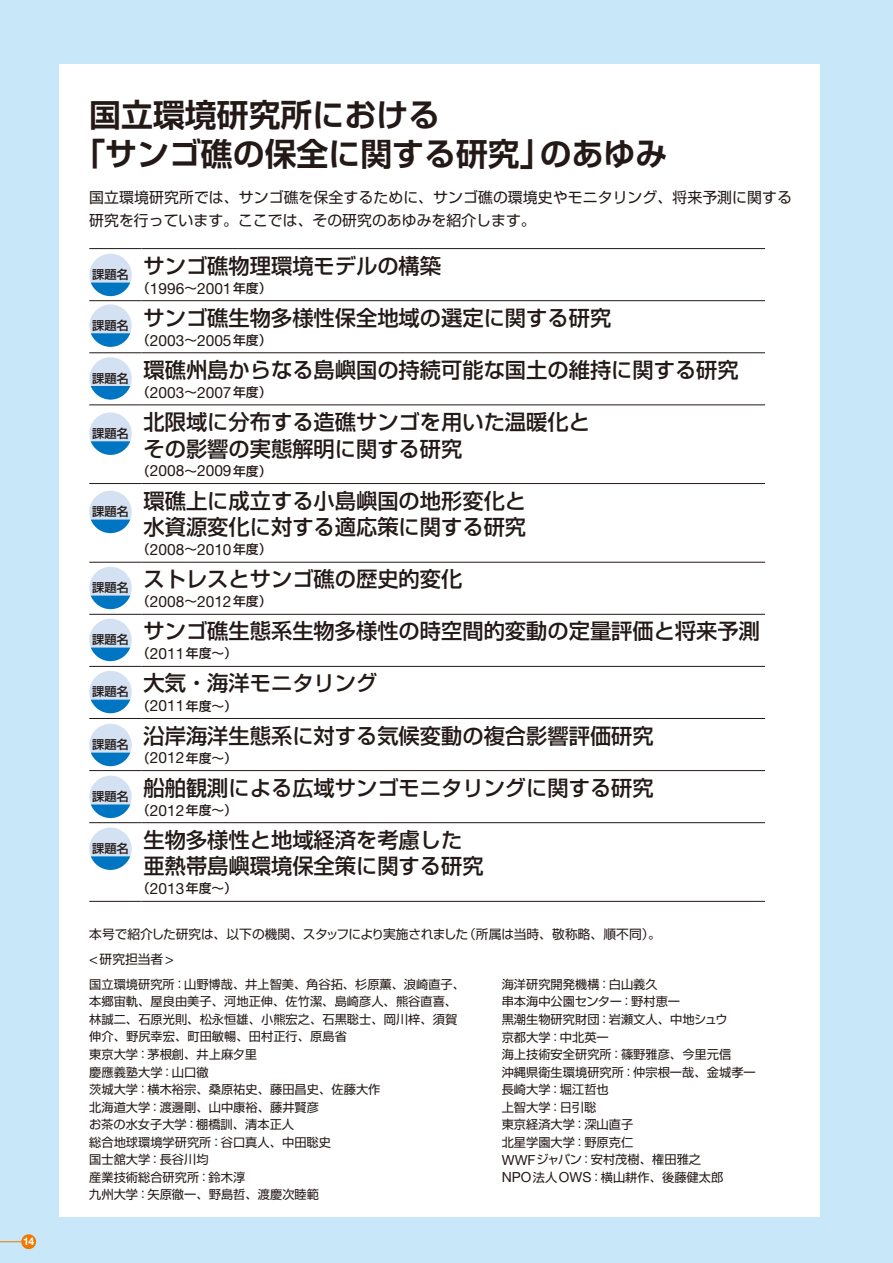
<style>
.page{position:relative;width:893px;height:1263px;background:#c8e8fa}
.page>*{position:absolute;margin:0;border:0;box-sizing:border-box;transform-origin:0 0}
.t1{font:700 31.95px/38.2px "Shin Go Pro De";color:#231916}
.t2{font:500 21.3px/26.5px "Shin Go Pro";color:#231916}
.t3{font:15.45px "Helvetica Neue";color:#231916}
.t4{font:14.85px/23.4px "Shin Go Pro";letter-spacing:.005em;color:#231916}
.t5{font:12.75px/24.8px "Shin Go Pro";letter-spacing:-.01em;color:#231916}
.t6{font:500 12.75px "Shin Go Pro";color:#231916}
.t7{font:12.15px/17.5px "Shin Go Pro";color:#231916}
.t8{font:500 12.15px "Shin Go Pro";color:#231916}
.t9{font:700 10.5px "Helvetica Neue";color:#fff}
.s1{font-family:"Shin Go Pro";font-weight:500;font-size:12.75px}
.s2{font-family:"Helvetica Neue";font-weight:400;font-size:15.45px}
.s3{font-family:"Helvetica Neue";font-size:14.55px}
.s4{font-family:"Helvetica Neue";font-size:13.95px}
</style>
<div class="page">
<svg style="left:0;top:1241px;width:21px;height:1px"></svg>
<div style="left:21px;top:1234px;width:15px;height:15px;background:#ee7800;border-radius:50%"></div>
<div style="left:60px;top:64px;width:760px;height:1152px;background:#fff"></div>
<hr style="left:89px;top:248px;width:52px;height:1px;background:#231916">
<hr style="left:141px;top:248px;width:624px;height:1px;background:#231916">
<hr style="left:89px;top:300px;width:52px;height:1px;background:#231916">
<hr style="left:141px;top:300px;width:624px;height:1px;background:#231916">
<hr style="left:89px;top:352px;width:52px;height:1px;background:#231916">
<hr style="left:141px;top:352px;width:624px;height:1px;background:#231916">
<hr style="left:89px;top:405px;width:52px;height:1px;background:#231916">
<hr style="left:141px;top:405px;width:624px;height:1px;background:#231916">
<hr style="left:89px;top:483px;width:52px;height:1px;background:#231916">
<hr style="left:141px;top:483px;width:624px;height:1px;background:#231916">
<hr style="left:89px;top:562px;width:52px;height:1px;background:#231916">
<hr style="left:141px;top:562px;width:624px;height:1px;background:#231916">
<hr style="left:89px;top:614px;width:52px;height:1px;background:#231916">
<hr style="left:141px;top:614px;width:624px;height:1px;background:#231916">
<hr style="left:89px;top:666px;width:52px;height:1px;background:#231916">
<hr style="left:141px;top:666px;width:624px;height:1px;background:#231916">
<hr style="left:89px;top:718px;width:52px;height:1px;background:#231916">
<hr style="left:141px;top:718px;width:624px;height:1px;background:#231916">
<hr style="left:89px;top:770px;width:52px;height:1px;background:#231916">
<hr style="left:141px;top:770px;width:624px;height:1px;background:#231916">
<hr style="left:89px;top:822px;width:52px;height:1px;background:#231916">
<hr style="left:141px;top:822px;width:624px;height:1px;background:#231916">
<hr style="left:89px;top:901px;width:52px;height:1px;background:#231916">
<hr style="left:141px;top:901px;width:624px;height:1px;background:#231916">
<svg style="left:89px;top:254px;width:43px;height:42px"></svg>
<svg style="left:89px;top:304px;width:43px;height:43px"></svg>
<svg style="left:89px;top:357px;width:43px;height:43px"></svg>
<svg style="left:89px;top:412px;width:43px;height:43px"></svg>
<svg style="left:89px;top:491px;width:43px;height:42px"></svg>
<svg style="left:89px;top:567px;width:43px;height:42px"></svg>
<svg style="left:89px;top:619px;width:43px;height:42px"></svg>
<svg style="left:89px;top:671px;width:43px;height:42px"></svg>
<svg style="left:89px;top:724px;width:43px;height:42px"></svg>
<svg style="left:89px;top:776px;width:43px;height:42px"></svg>
<svg style="left:89px;top:827px;width:43px;height:43px"></svg>
<p class="t9" style="left:23px;top:1235px;width:13px">14</p>
<h1 class="t1" style="left:73px;top:92px;width:595px;text-indent:16px">国立環境研究所における<br>「サンゴ礁の保全に関する研究」のあゆみ</h1>
<p class="t4" style="left:89px;top:184px;width:704px">国立環境研究所では、サンゴ礁を保全するために、サンゴ礁の環境史やモニタリング、将来予測に関する研究を行っています。ここでは、その研究のあゆみを紹介します。</p>
<p class="t8" style="left:92px;top:265px;width:38px">課題名</p>
<p class="t8" style="left:92px;top:315px;width:38px">課題名</p>
<p class="t8" style="left:92px;top:368px;width:38px">課題名</p>
<p class="t8" style="left:92px;top:423px;width:38px">課題名</p>
<p class="t8" style="left:92px;top:501px;width:38px">課題名</p>
<p class="t8" style="left:92px;top:577px;width:38px">課題名</p>
<p class="t8" style="left:92px;top:629px;width:38px">課題名</p>
<p class="t8" style="left:92px;top:682px;width:38px">課題名</p>
<p class="t8" style="left:92px;top:735px;width:38px">課題名</p>
<p class="t8" style="left:92px;top:786px;width:38px">課題名</p>
<p class="t8" style="left:92px;top:838px;width:38px">課題名</p>
<h2 class="t2" style="left:144px;top:250px;width:299px">サンゴ礁物理環境モデルの構築</h2>
<p class="t3" style="left:137px;top:279px;width:136px"><span class="s1">（</span>1996<span class="s1">～</span>2001<span class="s1">年度）</span></p>
<h2 class="t2" style="left:144px;top:302px;width:469px">サンゴ礁生物多様性保全地域の選定に関する研究</h2>
<p class="t3" style="left:137px;top:331px;width:136px"><span class="s1">（</span>2003<span class="s1">～</span>2005<span class="s1">年度）</span></p>
<h2 class="t2" style="left:144px;top:354px;width:597px">環礁州島からなる島嶼国の持続可能な国土の維持に関する研究</h2>
<p class="t3" style="left:137px;top:383px;width:136px"><span class="s1">（</span>2003<span class="s1">～</span>2007<span class="s1">年度）</span></p>
<h2 class="t2" style="left:144px;top:406px;width:448px">北限域に分布する造礁サンゴを用いた温暖化とその影響の実態解明に関する研究</h2>
<p class="t3" style="left:137px;top:462px;width:136px"><span class="s1">（</span>2008<span class="s1">～</span>2009<span class="s1">年度）</span></p>
<h2 class="t2" style="left:144px;top:485px;width:384px">環礁上に成立する小島嶼国の地形変化と水資源変化に対する適応策に関する研究</h2>
<p class="t3" style="left:137px;top:540px;width:136px"><span class="s1">（</span>2008<span class="s1">～</span>2010<span class="s1">年度）</span></p>
<h2 class="t2" style="left:144px;top:563px;width:320px">ストレスとサンゴ礁の歴史的変化</h2>
<p class="t3" style="left:137px;top:592px;width:136px"><span class="s1">（</span>2008<span class="s1">～</span>2012<span class="s1">年度）</span></p>
<h2 class="t2" style="left:144px;top:615px;width:618px">サンゴ礁生態系生物多様性の時空間的変動の定量評価と将来予測</h2>
<p class="t6" style="left:137px;top:643px;width:101px">（<span class="s2">2011</span>年度～）</p>
<h2 class="t2" style="left:144px;top:667px;width:235px">大気・海洋モニタリング</h2>
<p class="t6" style="left:137px;top:695px;width:101px">（<span class="s2">2011</span>年度～）</p>
<h2 class="t2" style="left:144px;top:720px;width:512px">沿岸海洋生態系に対する気候変動の複合影響評価研究</h2>
<p class="t6" style="left:137px;top:747px;width:101px">（<span class="s2">2012</span>年度～）</p>
<h2 class="t2" style="left:144px;top:772px;width:512px">船舶観測による広域サンゴモニタリングに関する研究</h2>
<p class="t6" style="left:137px;top:799px;width:101px">（<span class="s2">2012</span>年度～）</p>
<h2 class="t2" style="left:144px;top:824px;width:342px">生物多様性と地域経済を考慮した亜熱帯島嶼環境保全策に関する研究</h2>
<p class="t6" style="left:137px;top:878px;width:101px">（<span class="s2">2013</span>年度～）</p>
<p class="t5" style="left:89px;top:920px;width:573px">本号で紹介した研究は、以下の機関、スタッフにより実施されました（所属は当時、敬称略、順不同）。<span class="s3">&lt;</span>研究担当者<span class="s3">&gt;</span></p>
<p class="t7" style="left:89px;top:974px;width:377px">国立環境研究所：山野博哉、井上智美、角谷拓、杉原薫、浪崎直子、本郷宙軌、屋良由美子、河地正伸、佐竹潔、島崎彦人、熊谷直喜、林誠二、石原光則、松永恒雄、小熊宏之、石黒聡士、岡川梓、須賀伸介、野尻幸宏、町田敏暢、田村正行、原島省<br>東京大学：茅根創、井上麻夕里<br>慶應義塾大学：山口徹<br>茨城大学：横木裕宗、桑原祐史、藤田昌史、佐藤大作<br>北海道大学：渡邊剛、山中康裕、藤井賢彦<br>お茶の水女子大学：棚橋訓、清本正人<br>総合地球環境学研究所：谷口真人、中田聡史<br>国士舘大学：長谷川均<br>産業技術総合研究所：鈴木淳<br>九州大学：矢原徹一、野島哲、渡慶次睦範</p>
<p class="t7" style="left:502px;top:974px;width:256px">海洋研究開発機構：白山義久<br>串本海中公園センター：野村恵一<br>黒潮生物研究財団：岩瀬文人、中地シュウ<br>京都大学：中北英一<br>海上技術安全研究所：篠野雅彦、今里元信<br>沖縄県衛生環境研究所：仲宗根一哉、金城孝一長崎大学：堀江哲也<br>上智大学：日引聡<br>東京経済大学：深山直子<br>北星学園大学：野原克仁<br><span class="s4">WWF</span>ジャパン：安村茂樹、権田雅之<br><span class="s4">NPO</span>法人<span class="s4">OWS</span>：横山耕作、後藤健太郎</p>
</div>
